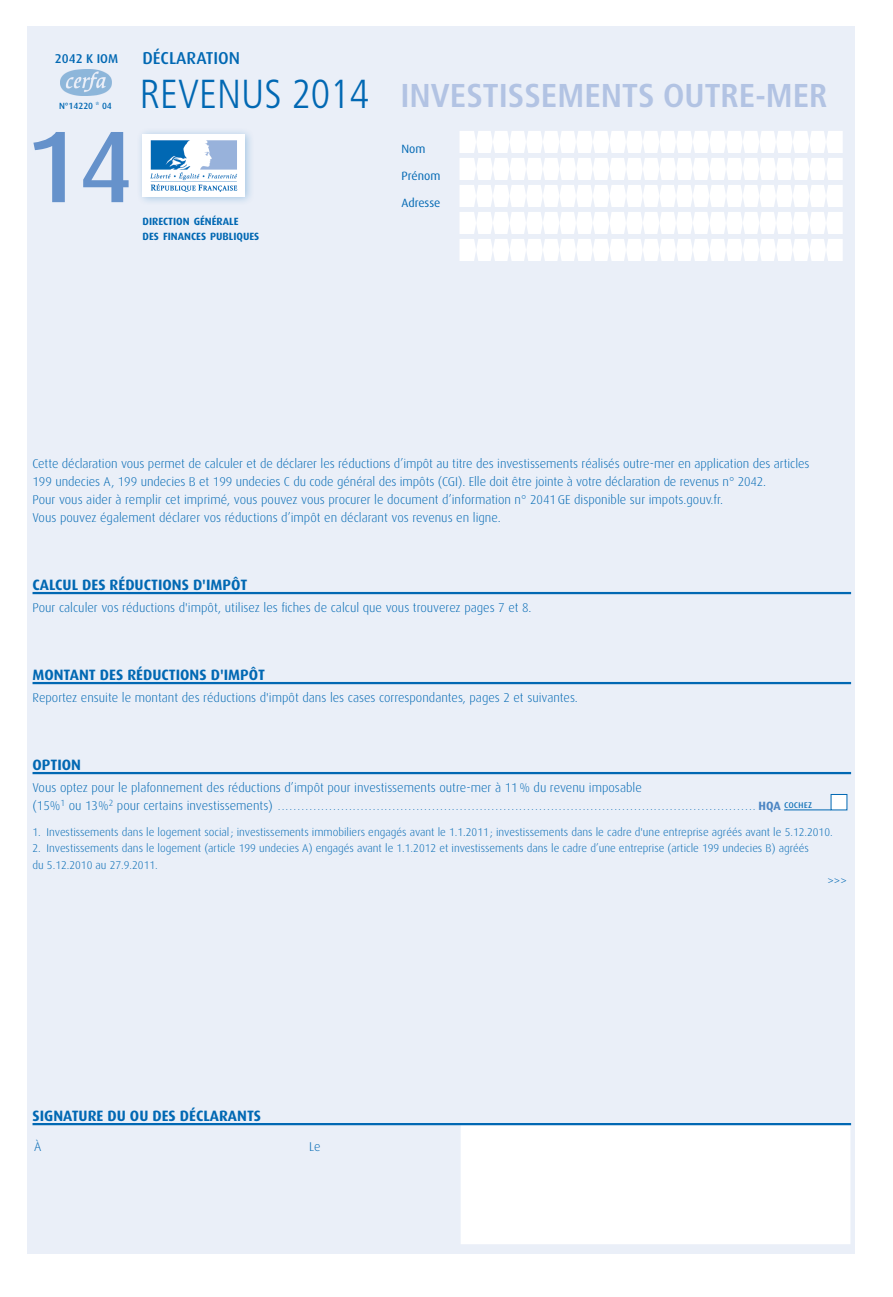
<style>
.page{position:relative;width:893px;height:1297px;background:#fff}
.page>*{position:absolute;margin:0;border:0;box-sizing:border-box;transform-origin:0 0}
.t1{font:500 102px "Dax";color:#6692cb}
.t2{font:300 condensed 40.5px "Frutiger";color:#0168b3}
.t3{font:700 condensed 33px "Frutiger";color:#b2c3e3}
.t4{font:500 17.25px "Dax";color:#0168b3}
.titre3{font:700 15px "Dax";color:#0168b3}
.cdt{font:300 12.75px/18px "Dax";letter-spacing:-.005em;color:#0168b3}
._2010cdt{font:300 12.75px "Dax";color:#0168b3}
._2011_cdt{font:300 12.75px "Dax";color:#0168b3}
.cdt-2{font:500 12.75px "Dax";color:#0168b3}
.cdt_champ{font:12px "Dax";color:#0168b3}
.cdt-3{font:300 11.25px/16.5px "Dax";color:#0168b3}
.cdt-4{font:700 10.5px "Dax";color:#0168b3}
.t5{font:10.5px "Dax Regular Caps";color:#0168b3}
._2011_cdt-2{font:300 condensed 9px "Frutiger";color:#0168b3}
.cdt-5{font:500 9px "Dax";color:#0168b3}
.s1{font-family:"Dax";font-stretch:normal;font-size:12.75px}
.s2{font-family:"Dax";font-weight:700;font-stretch:normal;font-size:12px;color:#4c85c3}
</style>
<div class="page">
<div style="left:28px;top:27px;width:827px;height:1227px;background:#eaeff8"></div>
<img style="left:60px;top:69px;width:51px;height:26px">
<div style="left:136px;top:127px;width:119px;height:79px;background:#0168b3;opacity:.3"></div>
<div style="left:143px;top:134px;width:102px;height:62px;background:#fff"></div>
<img style="left:151px;top:140px;width:87px;height:51px">
<div style="left:461px;top:1125px;width:389px;height:119px;background:#fff"></div>
<hr style="left:33px;top:592px;width:818px;height:2px;background:#0168b3">
<hr style="left:33px;top:682px;width:818px;height:2px;background:#0168b3">
<hr style="left:33px;top:772px;width:818px;height:2px;background:#0168b3">
<hr style="left:784px;top:810px;width:47px;height:1px;background:#0168b3">
<div style="left:831px;top:794px;width:16px;height:16px;background:#fff;border:1px solid #0168b3"></div>
<hr style="left:33px;top:1123px;width:818px;height:2px;background:#0168b3">
<svg style="left:460px;top:131px;width:383px;height:130px"></svg>
<p class="cdt-2" style="left:55px;top:52px;width:65px">2042 K IOM</p>
<p class="cdt-5" style="left:59px;top:101px;width:54px">N°14220 * 04</p>
<p class="t1" style="left:25px;top:110px;width:110px">14</p>
<p class="t4" style="left:142px;top:49px;width:99px">DÉCLARATION</p>
<p class="t2" style="left:140px;top:71px;width:231px">REVENUS 2014</p>
<p class="t3" style="left:400px;top:76px;width:429px">INVESTISSEMENTS OUTRE-MER</p>
<p class="cdt-4" style="left:143px;top:215px;width:97px">DIRECTION GÉNÉRALE</p>
<p class="cdt-4" style="left:143px;top:230px;width:118px">DES FINANCES PUBLIQUES</p>
<p class="cdt_champ" style="left:401px;top:142px;width:26px">Nom</p>
<p class="cdt_champ" style="left:401px;top:169px;width:41px">Prénom</p>
<p class="cdt_champ" style="left:401px;top:196px;width:41px">Adresse</p>
<p class="cdt" style="left:33px;top:455px;width:778px">Cette déclaration vous permet de calculer et de déclarer les réductions d’impôt au titre des investissements réalisés outre-mer en application des articles<br>199 undecies A, 199 undecies B et 199 undecies C du code général des impôts (CGI). Elle doit être jointe à votre déclaration de revenus n° 2042.</p>
<p class="cdt" style="left:33px;top:491px;width:692px">Pour vous aider à remplir cet imprimé, vous pouvez vous procurer le document d’information n° 2041GE disponible sur impots.gouv.fr.</p>
<p class="cdt" style="left:33px;top:509px;width:470px">Vous pouvez également déclarer vos réductions d’impôt en déclarant vos revenus en ligne.</p>
<p class="titre3" style="left:33px;top:576px;width:216px">CALCUL DES RÉDUCTIONS D'IMPÔT</p>
<p class="_2010cdt" style="left:33px;top:601px;width:501px">Pour calculer vos réductions d'impôt, utilisez les fiches de calcul que vous trouverez pages 7 et 8.</p>
<p class="titre3" style="left:33px;top:666px;width:234px">MONTANT DES RÉDUCTIONS D'IMPÔT</p>
<p class="_2010cdt" style="left:33px;top:691px;width:547px">Reportez ensuite le montant des réductions d'impôt dans les cases correspondantes, pages 2 et suivantes.</p>
<p class="titre3" style="left:33px;top:756px;width:50px">OPTION</p>
<p class="_2011_cdt" style="left:33px;top:781px;width:611px">Vous optez pour le plafonnement des réductions d’impôt pour investissements outre-mer à 11% du revenu imposable</p>
<p class="_2011_cdt-2" style="left:33px;top:802px;width:750px"><span class="s1">(15%</span><sup>1</sup> <span class="s1">ou 13%</span><sup>2</sup> <span class="s1">pour certains investissements)</span> ......................................................................................................................... <span class="s2">HQA</span></p>
<p class="t5" style="left:784px;top:798px;width:30px">cochez</p>
<p class="cdt-3" style="left:33px;top:823px;width:802px">1. Investissements dans le logement social ; investissements immobiliers engagés avant le 1.1.2011; investissements dans le cadre d'une entreprise agréés avant le 5.12.2010.</p>
<p class="cdt-3" style="left:33px;top:840px;width:778px">2. Investissements dans le logement (article 199 undecies A) engagés avant le 1.1.2012 et investissements dans le cadre d’une entreprise (article 199 undecies B) agréés du 5.12.2010 au 27.9.2011.</p>
<p class="cdt" style="left:827px;top:872px;width:21px">&gt;&gt;&gt;</p>
<p class="titre3" style="left:33px;top:1107px;width:230px">SIGNATURE DU OU DES DÉCLARANTS</p>
<p class="cdt" style="left:34px;top:1137px;width:9px">À</p>
<p class="cdt" style="left:309px;top:1137px;width:13px">Le</p>
</div>
